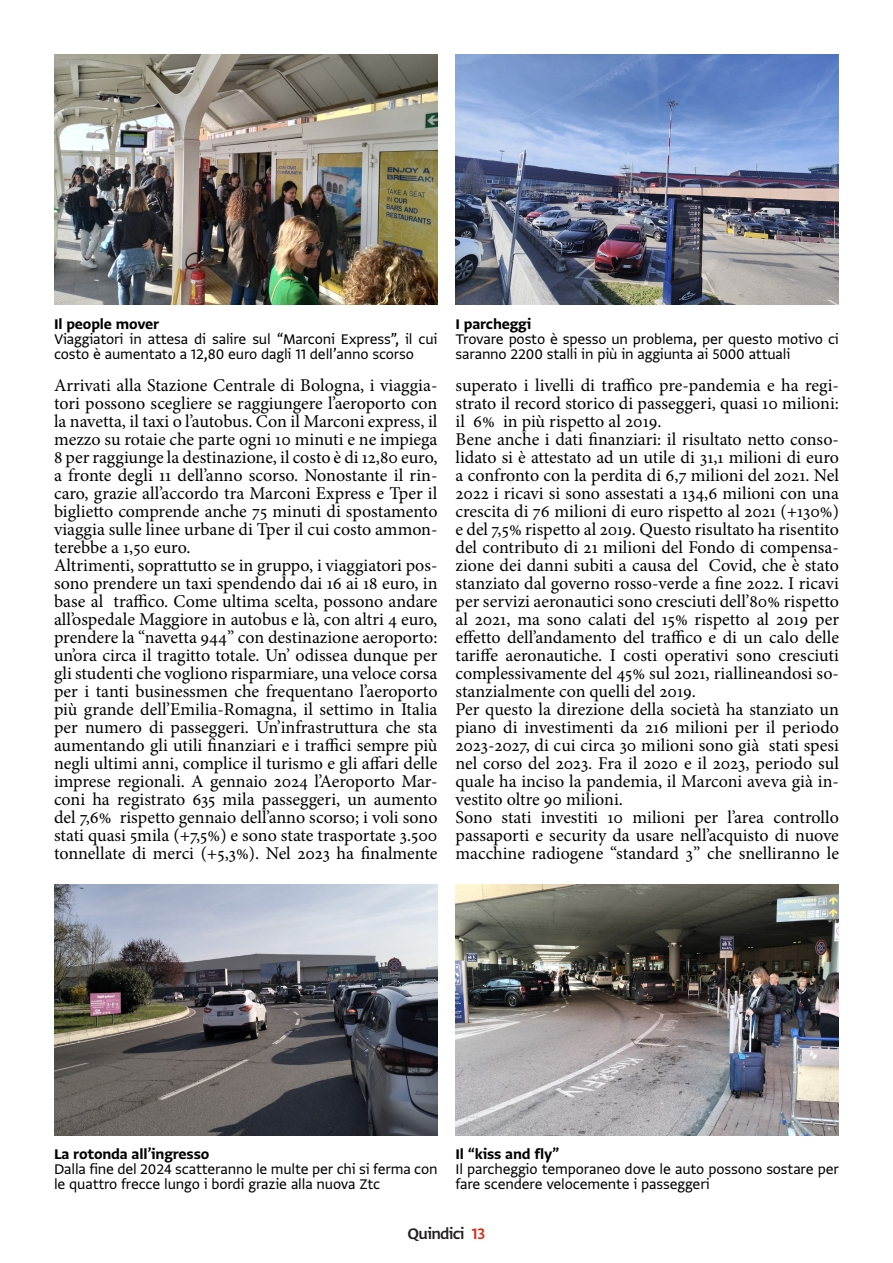
<style>
.page{position:relative;width:893px;height:1263px;background:#fff}
.page>*{position:absolute;margin:0;border:0;box-sizing:border-box;transform-origin:0 0}
.Testo_articolo{font:18px/18px "Minion Pro";color:#000;text-align:justify}
.t1{font:18px "Greta Sans Std Sm Bld";letter-spacing:-.04em;color:#231f20}
.Dida_foto{font:16.5px/15px "Greta Sans Std";letter-spacing:-.01em;color:#000}
.Dida_foto-2{font:16.5px "Greta Sans Std Bld";letter-spacing:-.01em;color:#000}
.s1{color:#d32d16}
</style>
<div class="page">
<img style="left:54px;top:54px;width:383px;height:251px">
<img style="left:455px;top:54px;width:384px;height:251px">
<img style="left:54px;top:885px;width:383px;height:250px">
<img style="left:455px;top:885px;width:384px;height:250px">
<p class="Dida_foto-2" style="left:54px;top:314px;width:107px">Il people mover</p>
<p class="Dida_foto" style="left:54px;top:331px;width:385px">Viaggiatori in attesa di salire sul “Marconi Express”, il cui costo è aumentato a 12,80 euro dagli 11 dell’anno scorso</p>
<p class="Testo_articolo" style="left:54px;top:376px;width:385px">Arrivati alla Stazione Centrale di Bologna, i viaggia&shy;tori possono scegliere se raggiungere l’aeroporto con la navetta, il taxi o l’autobus. Con il Marconi express, il mezzo su rotaie che parte ogni 10 minuti e ne impiega 8 per raggiunge la destinazione, il costo è di 12,80 euro, a fronte degli 11 dell’anno scorso. Nonostante il rin&shy;caro, grazie all’accordo tra Marconi Express e Tper il biglietto comprende anche 75 minuti di spostamento viaggia sulle linee urbane di Tper il cui costo ammon&shy;terebbe a 1,50 euro.</p>
<p class="Testo_articolo" style="left:54px;top:556px;width:385px">Altrimenti, soprattutto se in gruppo, i viaggiatori pos&shy;sono prendere un taxi spendendo dai 16 ai 18 euro, in base al traffico. Come ultima scelta, possono andare all’ospedale Maggiore in autobus e là, con altri 4 euro, prendere la “navetta 944” con destinazione aeroporto: un’ora circa il tragitto totale. Un’ odissea dunque per gli studenti che vogliono risparmiare, una veloce corsa per i tanti businessmen che frequentano l’aeroporto più grande dell’Emilia-Romagna, il settimo in Italia per numero di passeggeri. Un’infrastruttura che sta aumentando gli utili finanziari e i traffici sempre più negli ultimi anni, complice il turismo e gli affari delle imprese regionali. A gennaio 2024 l’Aeroporto Mar&shy;coni ha registrato 635 mila passeggeri, un aumento del 7,6% rispetto gennaio dell’anno scorso; i voli sono stati quasi 5mila (+7,5%) e sono state trasportate 3.500 tonnellate di merci (+5,3%). Nel 2023 ha finalmente</p>
<p class="Dida_foto-2" style="left:455px;top:314px;width:77px">I parcheggi</p>
<p class="Dida_foto" style="left:455px;top:331px;width:385px">Trovare posto è spesso un problema, per questo motivo ci saranno 2200 stalli in più in aggiunta ai 5000 attuali</p>
<p class="Testo_articolo" style="left:455px;top:376px;width:385px">superato i livelli di traffico pre-pandemia e ha regi&shy;strato il record storico di passeggeri, quasi 10 milioni: il 6% in più rispetto al 2019.</p>
<p class="Testo_articolo" style="left:455px;top:430px;width:385px">Bene anche i dati finanziari: il risultato netto conso&shy;lidato si è attestato ad un utile di 31,1 milioni di euro a confronto con la perdita di 6,7 milioni del 2021. Nel 2022 i ricavi si sono assestati a 134,6 milioni con una crescita di 76 milioni di euro rispetto al 2021 (+130%) e del 7,5% rispetto al 2019. Questo risultato ha risentito del contributo di 21 milioni del Fondo di compensa&shy;zione dei danni subiti a causa del Covid, che è stato stanziato dal governo rosso-verde a fine 2022. I ricavi per servizi aeronautici sono cresciuti dell’80% rispetto al 2021, ma sono calati del 15% rispetto al 2019 per effetto dell’andamento del traffico e di un calo delle tariffe aeronautiche. I costi operativi sono cresciuti complessivamente del 45% sul 2021, riallineandosi so&shy;stanzialmente con quelli del 2019.</p>
<p class="Testo_articolo" style="left:455px;top:700px;width:385px">Per questo la direzione della società ha stanziato un piano di investimenti da 216 milioni per il periodo 2023-2027, di cui circa 30 milioni sono già stati spesi nel corso del 2023. Fra il 2020 e il 2023, periodo sul quale ha inciso la pandemia, il Marconi aveva già in&shy;vestito oltre 90 milioni.</p>
<p class="Testo_articolo" style="left:455px;top:808px;width:385px">Sono stati investiti 10 milioni per l’area controllo passaporti e security da usare nell’acquisto di nuove macchine radiogene “standard 3” che snelliranno le</p>
<p class="Dida_foto-2" style="left:54px;top:1145px;width:157px">La rotonda all’ingresso</p>
<p class="Dida_foto" style="left:54px;top:1162px;width:385px">Dalla fine del 2024 scatteranno le multe per chi si ferma con le quattro frecce lungo i bordi grazie alla nuova Ztc</p>
<p class="Dida_foto-2" style="left:455px;top:1145px;width:105px">Il “kiss and fly”</p>
<p class="Dida_foto" style="left:455px;top:1162px;width:385px">Il parcheggio temporaneo dove le auto possono sostare per fare scendere velocemente i passeggeri</p>
<p class="t1" style="left:408px;top:1223px;width:79px">Quindici <span class="s1">13</span></p>
</div>
